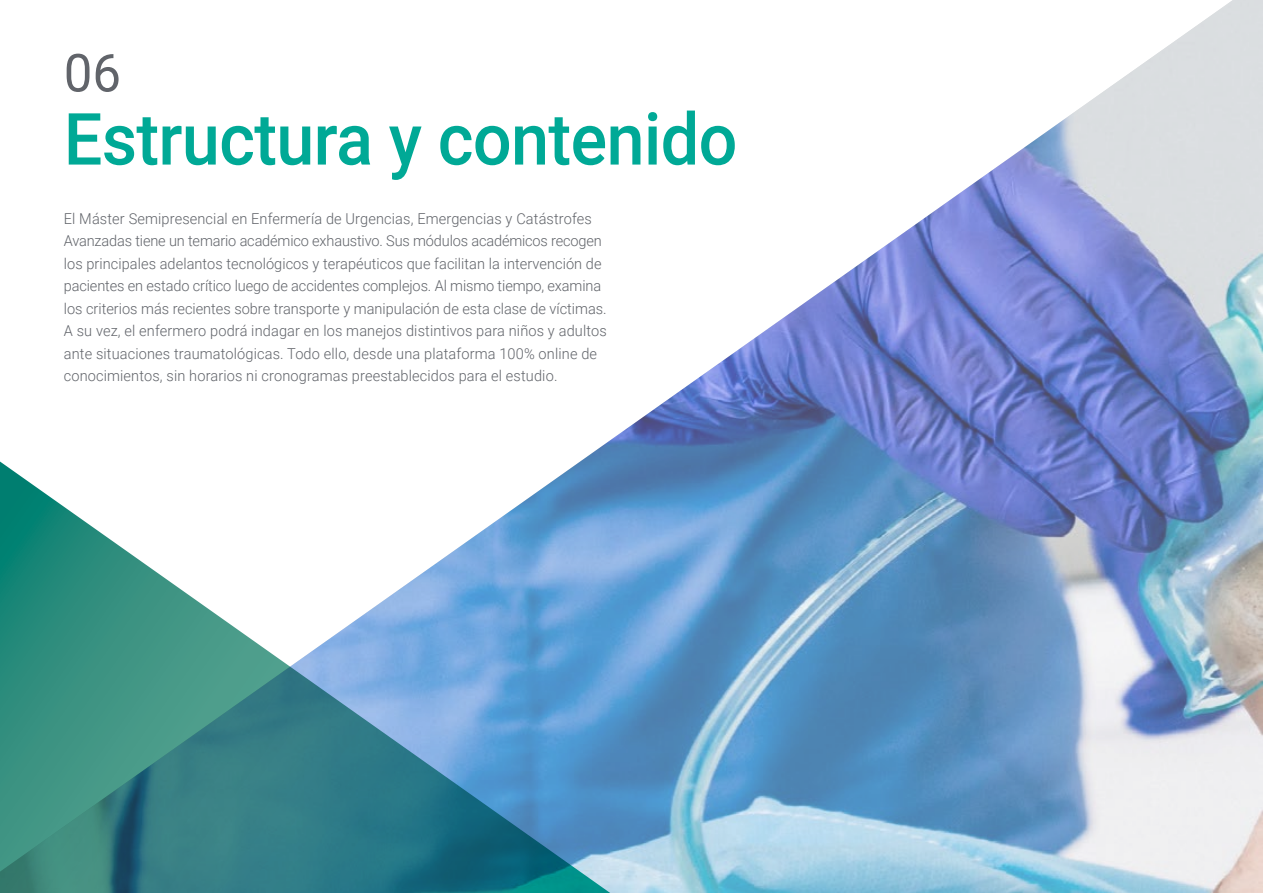
<style>
.page{position:relative;width:1263px;height:893px;background:#fff}
.page>*{position:absolute;margin:0;border:0;box-sizing:border-box;transform-origin:0 0}
.t1{font:500 72px "Roboto";letter-spacing:-.01em;color:#00a996;scale:.95 1}
.t2{font:52.5px "Roboto";color:#61646a}
.t3{font:300 15px/22.5px "Roboto";letter-spacing:.005em;color:#61646a}
</style>
<div class="page">
<img style="left:602px;top:0;width:661px;height:893px">
<svg style="left:0;top:446px;width:640px;height:447px"></svg>
<h2 class="t2" style="left:64px;top:36px;width:59px">06</h2>
<h1 class="t1" style="left:64px;top:89px;width:711px">Estructura y contenido</h1>
<p class="t3" style="left:64px;top:207px;width:544px">El Máster Semipresencial en Enfermería de Urgencias, Emergencias y Catástrofes Avanzadas tiene un temario académico exhaustivo. Sus módulos académicos recogen los principales adelantos tecnológicos y terapéuticos que facilitan la intervención de pacientes en estado crítico luego de accidentes complejos. Al mismo tiempo, examina los criterios más recientes sobre transporte y manipulación de esta clase de víctimas.<br>A su vez, el enfermero podrá indagar en los manejos distintivos para niños y adultos ante situaciones traumatológicas. Todo ello, desde una plataforma 100% online de conocimientos, sin horarios ni cronogramas preestablecidos para el estudio.</p>
</div>
